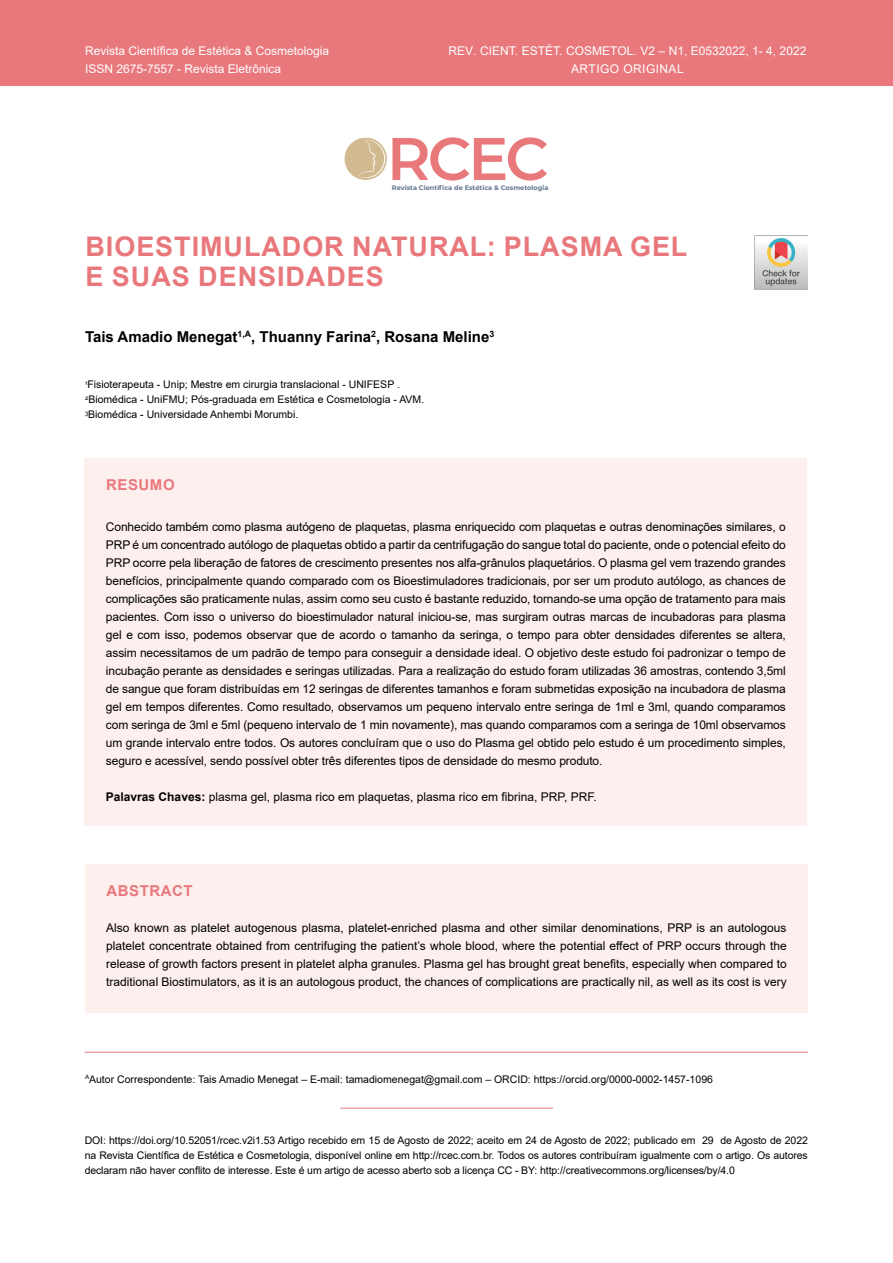
<style>
.page{position:relative;width:893px;height:1263px;background:#fff}
.page>*{position:absolute;margin:0;border:0;box-sizing:border-box;transform-origin:0 0}
.t1{font:600 60px "Montserrat";color:#e9787b}
.t2{font:700 27px/30px "Arial";letter-spacing:.035em;color:#e9787c}
.t3{font:700 15px "Arial";color:#000}
.t4{font:700 15px "Arial";letter-spacing:.035em;color:#e9787c}
.t5{font:12px/18px "Arial";color:#000;text-align:justify}
.t6{font:12px/18px "Arial";color:#fff}
.t7{font:10.5px/15px "Arial";color:#000}
.t8{font:700 6.6px "Montserrat";color:#617590}
.s1{font-weight:700}
</style>
<div class="page">
<div style="left:0;top:0;width:893px;height:85px;background:#e9787c"></div>
<div style="left:345px;top:138px;width:42px;height:42px;background:#d2ba90;border-radius:50%"></div>
<svg style="left:357px;top:138px;width:28px;height:41px"></svg>
<div style="left:85px;top:458px;width:722px;height:368px;background:#fcefee"></div>
<hr style="left:85px;top:1052px;width:723px;height:1px;background:#e9787c">
<hr style="left:340px;top:1108px;width:213px;height:1px;background:#e9787c">
<img style="left:754px;top:236px;width:53px;height:53px">
<div style="left:85px;top:864px;width:723px;height:149px;background:#fcefee"></div>
<p class="t6" style="left:85px;top:42px;width:246px">Revista Científica de Estética &amp; Cosmetologia<br>ISSN 2675-7557 - Revista Eletrônica</p>
<p class="t6" style="left:448px;top:42px;width:359px;text-align:center">REV. CIENT. ESTÉT. COSMETOL. V2 – N1, E0532022, 1- 4, 2022<br>ARTIGO ORIGINAL</p>
<h1 class="t1" style="left:387px;top:116px;width:163px">RCEC</h1>
<p class="t8" style="left:392px;top:183px;width:158px">Revista Científica de Estética &amp; Cosmetologia</p>
<h2 class="t2" style="left:86px;top:232px;width:603px">BIOESTIMULADOR NATURAL: PLASMA GEL<br>E SUAS DENSIDADES</h2>
<p class="t3" style="left:85px;top:326px;width:411px">Tais Amadio Menegat<sup>1,A</sup>, Thuanny Farina<sup>2</sup>, Rosana Meline<sup>3</sup></p>
<p class="t7" style="left:85px;top:377px;width:341px"><sup>1</sup>Fisioterapeuta - Unip; Mestre em cirurgia translacional - UNIFESP .<br><sup>2</sup>Biomédica - UniFMU; Pós-graduada em Estética e Cosmetologia - AVM.<br><sup>3</sup>Biomédica - Universidade Anhembi Morumbi.</p>
<p class="t4" style="left:106px;top:474px;width:70px">RESUMO</p>
<p class="t5" style="left:106px;top:517px;width:681px">Conhecido também como plasma autógeno de plaquetas, plasma enriquecido com plaquetas e outras denominações similares, o PRP é um concentrado autólogo de plaquetas obtido a partir da centrifugação do sangue total do paciente, onde o potencial efeito do PRP ocorre pela liberação de fatores de crescimento presentes nos alfa-grânulos plaquetários. O plasma gel vem trazendo grandes benefícios, principalmente quando comparado com os Bioestimuladores tradicionais, por ser um produto autólogo, as chances de complicações são praticamente nulas, assim como seu custo é bastante reduzido, tornando-se uma opção de tratamento para mais pacientes. Com isso o universo do bioestimulador natural iniciou-se, mas surgiram outras marcas de incubadoras para plasma gel e com isso, podemos observar que de acordo o tamanho da seringa, o tempo para obter densidades diferentes se altera, assim necessitamos de um padrão de tempo para conseguir a densidade ideal. O objetivo deste estudo foi padronizar o tempo de incubação perante as densidades e seringas utilizadas. Para a realização do estudo foram utilizadas 36 amostras, contendo 3,5ml de sangue que foram distribuídas em 12 seringas de diferentes tamanhos e foram submetidas exposição na incubadora de plasma gel em tempos diferentes. Como resultado, observamos um pequeno intervalo entre seringa de 1ml e 3ml, quando comparamos com seringa de 3ml e 5ml (pequeno intervalo de 1 min novamente), mas quando comparamos com a seringa de 10ml observamos um grande intervalo entre todos. Os autores concluíram que o uso do Plasma gel obtido pelo estudo é um procedimento simples, seguro e acessível, sendo possível obter três diferentes tipos de densidade do mesmo produto.</p>
<p class="t5" style="left:106px;top:787px;width:492px"><span class="s1">Palavras Chaves:</span> plasma gel, plasma rico em plaquetas, plasma rico em fibrina, PRP, PRF.</p>
<p class="t4" style="left:107px;top:880px;width:88px">ABSTRACT</p>
<p class="t5" style="left:106px;top:919px;width:682px">Also known as platelet autogenous plasma, platelet-enriched plasma and other similar denominations, PRP is an autologous platelet concentrate obtained from centrifuging the patient’s whole blood, where the potential effect of PRP occurs through the release of growth factors present in platelet alpha granules. Plasma gel has brought great benefits, especially when compared to traditional Biostimulators, as it is an autologous product, the chances of complications are practically nil, as well as its cost is very</p>
<p class="t7" style="left:85px;top:1072px;width:629px"><sup>A</sup>Autor Correspondente: Tais Amadio Menegat – E-mail: tamadiomenegat@gmail.com – ORCID: https://orcid.org/0000-0002-1457-1096</p>
<p class="t7" style="left:85px;top:1133px;width:725px;text-align:justify">DOI: https://doi.org/10.52051/rcec.v2i1.53 Artigo recebido em 15 de Agosto de 2022; aceito em 24 de Agosto de 2022; publicado em 29 de Agosto de 2022 na Revista Científica de Estética e Cosmetologia, disponível online em http://rcec.com.br. Todos os autores contribuíram igualmente com o artigo. Os autores declaram não haver conflito de interesse. Este é um artigo de acesso aberto sob a licença CC - BY: http://creativecommons.org/licenses/by/4.0</p>
</div>
